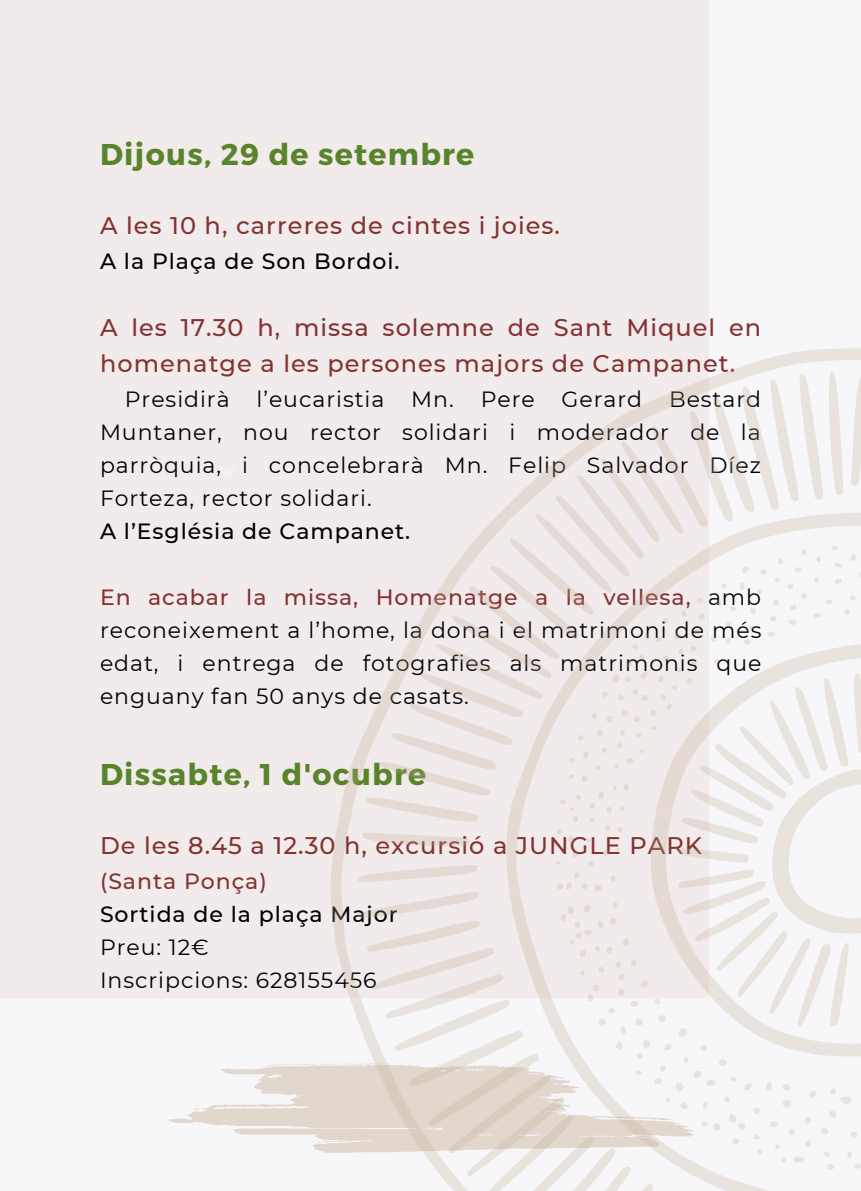
<style>
.page{position:relative;width:861px;height:1191px;background:#f7f7f9}
.page>*{position:absolute;margin:0;border:0;box-sizing:border-box;transform-origin:0 0}
.t1{font:700 30px "Montserrat";letter-spacing:.045em;color:#59842c}
.t2{font:500 24px/36px "Montserrat";letter-spacing:.045em;color:#833332}
.t3{font:22px/33px "Montserrat";letter-spacing:.045em;color:#000;text-align:justify}
.t4{font:500 22px "Montserrat";letter-spacing:.045em;color:#000}
.t5{font:500 22px "Montserrat";letter-spacing:.045em;color:#833332}
.s1{font-weight:500;color:#833332}
</style>
<div class="page">
<div style="left:0;top:0;width:709px;height:997px;background:#f1ebeb"></div>
<svg style="left:168px;top:1068px;width:161px;height:85px"></svg>
<svg style="left:193px;top:1108px;width:7px;height:2px"></svg>
<svg style="left:262px;top:1064px;width:67px;height:4px"></svg>
<svg style="left:329px;top:348px;width:532px;height:843px"></svg>
<h1 class="t1" style="left:100px;top:135px;width:376px">Dijous, 29 de setembre</h1>
<p class="t2" style="left:100px;top:207px;width:462px">A les 10 h, carreres de cintes i joies.</p>
<p class="t4" style="left:100px;top:247px;width:301px">A la Plaça de Son Bordoi.</p>
<p class="t2" style="left:100px;top:309px;width:663px">A les 17.30 h, missa solemne de Sant Miquel en homenatge a les persones majors de Campanet.</p>
<p class="t3" style="left:100px;top:382px;width:663px;text-indent:25px">Presidirà l’eucaristia Mn. Pere Gerard Bestard Muntaner, nou rector solidari i moderador de la parròquia, i concelebrarà Mn. Felip Salvador Díez Forteza, rector solidari.</p>
<p class="t4" style="left:100px;top:518px;width:312px">A l’Església de Campanet.</p>
<p class="t3" style="left:100px;top:581px;width:663px"><span class="s1">En acabar la missa, Homenatge a la vellesa,</span> amb reconeixement a l’home, la dona i el matrimoni de més edat, i entrega de fotografies als matrimonis que enguany fan 50 anys de casats.</p>
<h1 class="t1" style="left:100px;top:755px;width:328px">Dissabte, 1 d'ocubre</h1>
<p class="t2" style="left:100px;top:827px;width:604px">De les 8.45 a 12.30 h, excursió a JUNGLE PARK</p>
<p class="t5" style="left:100px;top:867px;width:168px">(Santa Ponça)</p>
<p class="t4" style="left:100px;top:900px;width:299px">Sortida de la plaça Major</p>
<p class="t3" style="left:100px;top:930px;width:278px">Preu: 12€<br>Inscripcions: 628155456</p>
</div>
